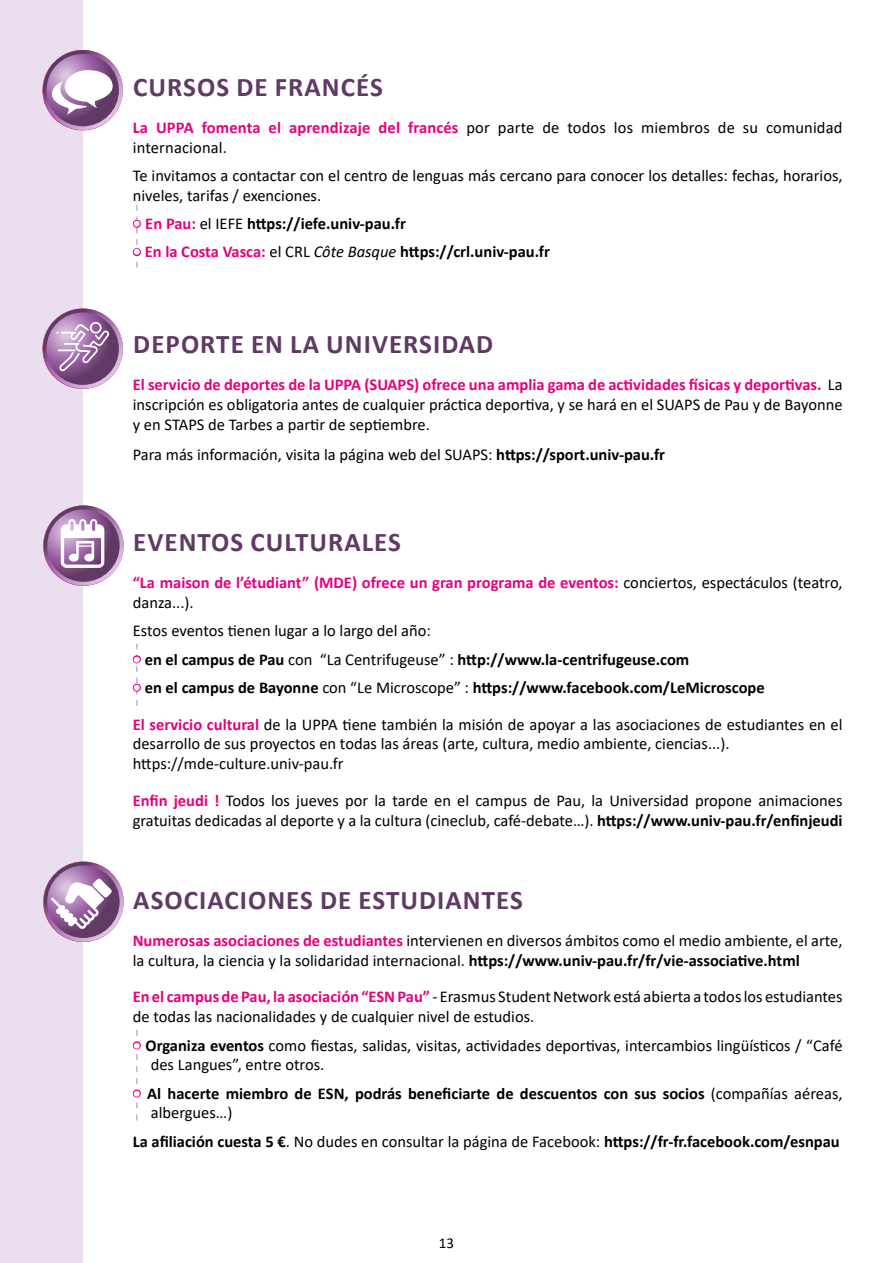
<style>
.page{position:relative;width:893px;height:1263px;background:#fff}
.page>*{position:absolute;margin:0;border:0;box-sizing:border-box;transform-origin:0 0}
.t1{font:700 27px "Calibri";letter-spacing:.04em;color:#603964}
.t2{font:16.5px/19.8px "Calibri";color:#000}
.t3{font:700 16.5px/19.8px "Calibri";color:#000}
.t4{font:700 16.5px/19.8px "Calibri";color:#e6007d}
.t5{font:15px "Calibri";color:#000}
.s1{font-weight:700;color:#e6007d}
.s2{color:#e6007d}
.s3{font-weight:400}
.s4{font-weight:400;font-style:italic}
.s5{font-weight:700}
.s6{font-weight:400;color:#000}
</style>
<div class="page">
<svg style="left:136px;top:1030px;width:2px;height:90px"></svg>
<svg style="left:136px;top:643px;width:2px;height:63px"></svg>
<svg style="left:136px;top:205px;width:2px;height:63px"></svg>
<div style="left:0;top:0;width:83px;height:1263px;background:#e9dfef"></div>
<svg style="left:44px;top:505px;width:80px;height:81px"></svg>
<svg style="left:47px;top:509px;width:73px;height:73px;background:#835889"></svg>
<svg style="left:43px;top:861px;width:81px;height:81px"></svg>
<svg style="left:44px;top:862px;width:80px;height:80px"></svg>
<svg style="left:47px;top:865px;width:73px;height:73px"></svg>
<svg style="left:51px;top:878px;width:61px;height:51px"></svg>
<svg style="left:61px;top:519px;width:43px;height:49px"></svg>
<svg style="left:43px;top:309px;width:80px;height:80px"></svg>
<svg style="left:46px;top:312px;width:73px;height:73px;background:#7f5485"></svg>
<svg style="left:56px;top:322px;width:53px;height:49px;background:#ad89b3"></svg>
<svg style="left:43px;top:50px;width:80px;height:80px"></svg>
<svg style="left:46px;top:54px;width:73px;height:72px"></svg>
<svg style="left:52px;top:70px;width:61px;height:45px"></svg>
<h1 class="t1" style="left:133px;top:68px;width:251px">CURSOS DE FRANCÉS</h1>
<p class="t2" style="left:133px;top:117px;width:711px"><span class="s1">La UPPA fomenta el aprendizaje del francés</span> por parte de todos los miembros de su comunidad internacional.</p>
<p class="t2" style="left:133px;top:165px;width:711px">Te invitamos a contactar con el centro de lenguas más cercano para conocer los detalles: fechas, horarios, niveles, tarifas / exenciones.</p>
<p class="t3" style="left:133px;top:213px;width:275px"><span class="s2">• En Pau:</span> <span class="s3">el IEFE</span> https://iefe.univ-pau.fr</p>
<p class="t3" style="left:133px;top:242px;width:419px"><span class="s2">• En la Costa Vasca:</span> <span class="s3">el CRL</span> <span class="s4">Côte Basque</span> https://crl.univ-pau.fr</p>
<h1 class="t1" style="left:133px;top:325px;width:361px">DEPORTE EN LA UNIVERSIDAD</h1>
<p class="t2" style="left:133px;top:374px;width:711px;text-align:justify"><span class="s1">El servicio de deportes de la UPPA (SUAPS) ofrece una amplia gama de actividades físicas y deportivas.</span> La inscripción es obligatoria antes de cualquier práctica deportiva, y se hará en el SUAPS de Pau y de Bayonne y en STAPS de Tarbes a partir de septiembre.</p>
<p class="t2" style="left:133px;top:444px;width:534px">Para más información, visita la página web del SUAPS: <span class="s5">https://sport.univ-pau.fr</span></p>
<h1 class="t1" style="left:133px;top:523px;width:269px">EVENTOS CULTURALES</h1>
<p class="t4" style="left:133px;top:572px;width:711px">“La maison de l’étudiant” (MDE) ofrece un gran programa de eventos: <span class="s6">conciertos, espectáculos (teatro, danza...).</span></p>
<p class="t2" style="left:133px;top:620px;width:300px">Estos eventos tienen lugar a lo largo del año:</p>
<p class="t3" style="left:133px;top:649px;width:558px"><span class="s2">•</span> en el campus de Pau <span class="s3">con “La Centrifugeuse” :</span> http://www.la-centrifugeuse.com</p>
<p class="t3" style="left:133px;top:677px;width:633px"><span class="s2">•</span> en el campus de Bayonne <span class="s3">con “Le Microscope” :</span> https://www.facebook.com/LeMicroscope</p>
<p class="t2" style="left:133px;top:714px;width:711px"><span class="s1">El servicio cultural</span> de la UPPA tiene también la misión de apoyar a las asociaciones de estudiantes en el desarrollo de sus proyectos en todas las áreas (arte, cultura, medio ambiente, ciencias...). https://mde-culture.univ-pau.fr</p>
<p class="t2" style="left:133px;top:790px;width:711px"><span class="s1">Enfin jeudi !</span> Todos los jueves por la tarde en el campus de Pau, la Universidad propone animaciones gratuitas dedicadas al deporte y a la cultura (cineclub, café-debate…). <span class="s5">https://www.univ-pau.fr/enfinjeudi</span></p>
<h1 class="t1" style="left:133px;top:881px;width:391px">ASOCIACIONES DE ESTUDIANTES</h1>
<p class="t2" style="left:133px;top:930px;width:711px"><span class="s1">Numerosas asociaciones de estudiantes</span> intervienen en diversos ámbitos como el medio ambiente, el arte, la cultura, la ciencia y la solidaridad internacional. <span class="s5">https://www.univ-pau.fr/fr/vie-associative.html</span></p>
<p class="t2" style="left:133px;top:987px;width:711px"><span class="s1">En el campus de Pau, la asociación “ESN Pau”</span> - Erasmus Student Network está abierta a todos los estudiantes de todas las nacionalidades y de cualquier nivel de estudios.</p>
<p class="t2" style="left:151px;top:1035px;width:693px;text-indent:-18px"><span class="s1">•</span> <span class="s5">Organiza eventos</span> como fiestas, salidas, visitas, actividades deportivas, intercambios lingüísticos / “Café des Langues”, entre otros.</p>
<p class="t3" style="left:151px;top:1083px;width:693px;text-indent:-18px"><span class="s2">•</span> Al hacerte miembro de ESN, podrás beneficiarte de descuentos con sus socios <span class="s3">(compañías aéreas, albergues…)</span></p>
<p class="t3" style="left:133px;top:1131px;width:708px">La afiliación cuesta 5 €<span class="s3">. No dudes en consultar la página de Facebook:</span> https://fr-fr.facebook.com/esnpau</p>
<p class="t5" style="left:439px;top:1233px;width:17px">13</p>
</div>
